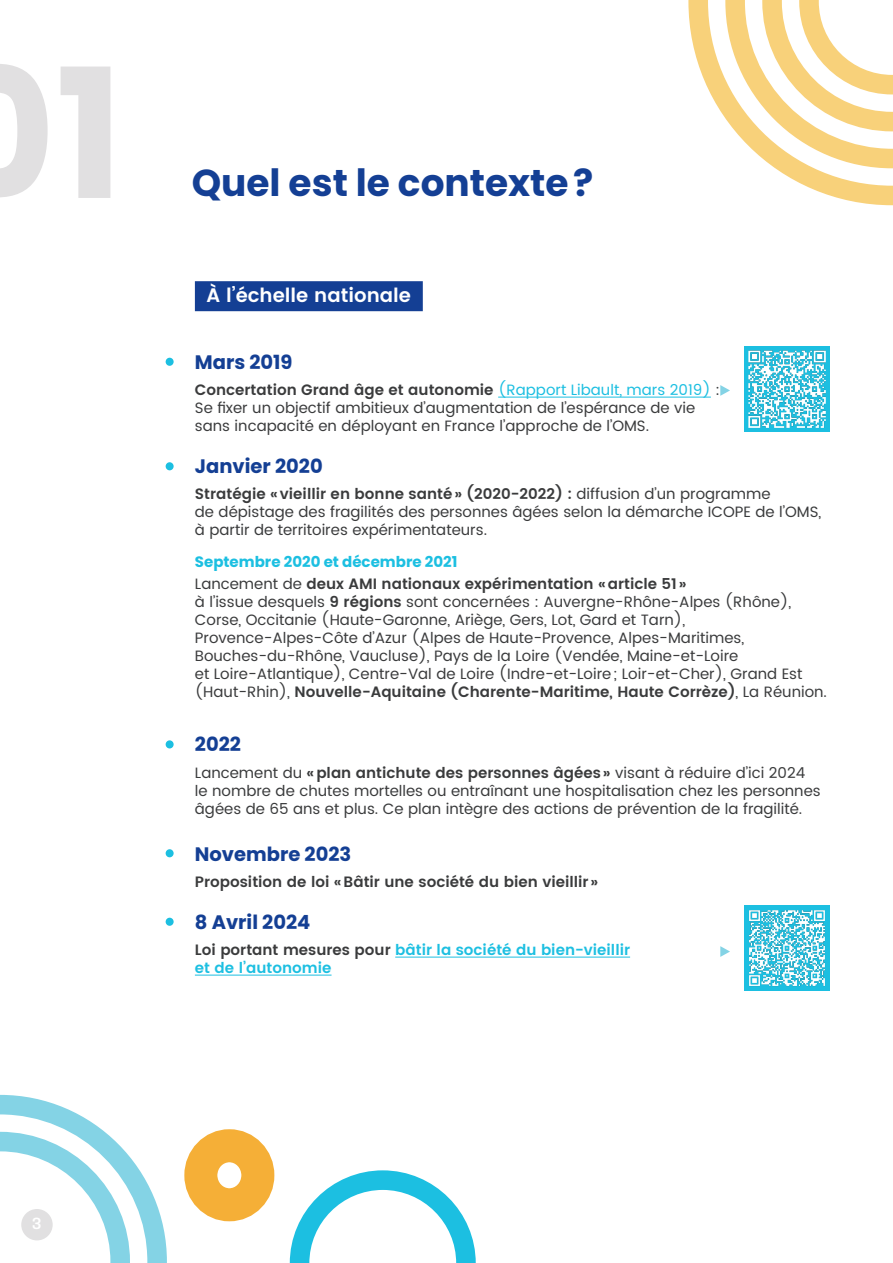
<style>
.page{position:relative;width:893px;height:1263px;background:#fff}
.page>*{position:absolute;margin:0;border:0;box-sizing:border-box;transform-origin:0 0}
.t1{font:700 180px "Poppins";color:#e1e0e1}
.t2{font:700 37.5px "Poppins";color:#143f94}
.Texte_courant{font:700 19.5px "Poppins";color:#143f94}
.t3{font:600 19.5px "Poppins";color:#fff}
.t4{font:600 16.5px "Aglet Slab";color:#fff}
.Texte_courant-2{font:15px/18px "Poppins";color:#3a3b3c}
.Texte_courant-3{font:600 15px "Poppins";color:#3a3b3c}
.Texte_courant-4{font:600 15px "Poppins";color:#1cbfe1}
.t5{font:700 15px "Poppins";color:#1cbfe1}
.s1{font-weight:400;color:#1cbfe1}
.s2{font-weight:400}
.s3{font-weight:600}
.s4{color:#3a3b3c}
</style>
<div class="page">
<div style="left:195px;top:281px;width:228px;height:30px;background:#143f94"></div>
<hr style="left:498px;top:397px;width:213px;height:1px;background:#1cbfe1">
<hr style="left:395px;top:957px;width:235px;height:1px;background:#1cbfe1">
<hr style="left:195px;top:975px;width:137px;height:1px;background:#1cbfe1">
<div style="left:166px;top:358px;width:8px;height:8px;background:#1cbfe1;border-radius:50%"></div>
<div style="left:166px;top:462px;width:8px;height:8px;background:#1cbfe1;border-radius:50%"></div>
<div style="left:166px;top:740px;width:8px;height:8px;background:#1cbfe1;border-radius:50%"></div>
<div style="left:166px;top:849px;width:8px;height:8px;background:#1cbfe1;border-radius:50%"></div>
<div style="left:166px;top:918px;width:8px;height:8px;background:#1cbfe1;border-radius:50%"></div>
<svg style="left:720px;top:385px;width:10px;height:11px"></svg>
<svg style="left:720px;top:946px;width:10px;height:11px"></svg>
<div style="left:184px;top:1129px;width:90px;height:92px;border:33px solid #f5af37;border-radius:50%"></div>
<svg style="left:0;top:1095px;width:167px;height:168px"></svg>
<svg style="left:290px;top:1170px;width:186px;height:93px"></svg>
<img style="left:744px;top:347px;width:85px;height:85px">
<img style="left:744px;top:906px;width:85px;height:85px">
<svg style="left:688px;top:0;width:205px;height:205px"></svg>
<p class="t1" style="left:56px;top:31px;width:69px">1</p>
<p class="t2" style="left:192px;top:161px;width:403px">Quel est le contexte?</p>
<p class="t3" style="left:207px;top:281px;width:206px">À l’échelle nationale</p>
<p class="Texte_courant" style="left:195px;top:351px;width:99px">Mars 2019</p>
<p class="Texte_courant-3" style="left:195px;top:379px;width:526px">Concertation Grand âge et autonomie <span class="s1">(Rapport Libault, mars 2019)</span> <span class="s2">:</span></p>
<p class="Texte_courant-2" style="left:195px;top:399px;width:502px">Se fixer un objectif ambitieux d’augmentation de l’espérance de vie</p>
<p class="Texte_courant-2" style="left:195px;top:417px;width:456px">sans incapacité en déployant en France l’approche de l’OMS.</p>
<p class="Texte_courant" style="left:195px;top:454px;width:129px">Janvier 2020</p>
<p class="Texte_courant-2" style="left:195px;top:485px;width:628px"><span class="s3">Stratégie «vieillir en bonne santé» (2020-2022) :</span> diffusion d’un programme<br>de dépistage des fragilités des personnes âgées selon la démarche ICOPE de l’OMS, à partir de territoires expérimentateurs.</p>
<p class="t5" style="left:195px;top:553px;width:264px">Septembre 2020 et décembre 2021</p>
<p class="Texte_courant-2" style="left:195px;top:575px;width:634px">Lancement de <span class="s3">deux AMI nationaux expérimentation «article 51»<br></span>à l’issue desquels <span class="s3">9 régions</span> sont concernées : Auvergne-Rhône-Alpes (Rhône), Corse, Occitanie (Haute-Garonne, Ariège, Gers, Lot, Gard et Tarn), Provence-Alpes-Côte d’Azur (Alpes de Haute-Provence, Alpes-Maritimes, Bouches-du-Rhône, Vaucluse), Pays de la Loire (Vendée, Maine-et-Loire<br>et Loire-Atlantique), Centre-Val de Loire (Indre-et-Loire; Loir-et-Cher), Grand Est (Haut-Rhin), <span class="s3">Nouvelle-Aquitaine (Charente-Maritime, Haute Corrèze)</span>, La Réunion.</p>
<p class="Texte_courant" style="left:195px;top:733px;width:48px">2022</p>
<p class="Texte_courant-2" style="left:195px;top:764px;width:627px">Lancement du <span class="s3">«plan antichute des personnes âgées»</span> visant à réduire d’ici 2024 le nombre de chutes mortelles ou entraînant une hospitalisation chez les personnes âgées de 65 ans et plus. Ce plan intègre des actions de prévention de la fragilité.</p>
<p class="Texte_courant" style="left:195px;top:843px;width:158px">Novembre 2023</p>
<p class="Texte_courant-3" style="left:195px;top:871px;width:405px">Proposition de loi «Bâtir une société du bien vieillir»</p>
<p class="Texte_courant" style="left:195px;top:910px;width:117px">8 Avril 2024</p>
<p class="Texte_courant-4" style="left:195px;top:939px;width:437px"><span class="s4">Loi portant mesures pour</span> bâtir la société du bien-vieillir</p>
<p class="Texte_courant-4" style="left:195px;top:957px;width:138px">et de l’autonomie</p>
<p class="t4" style="left:32px;top:1213px;width:11px">3</p>
</div>
